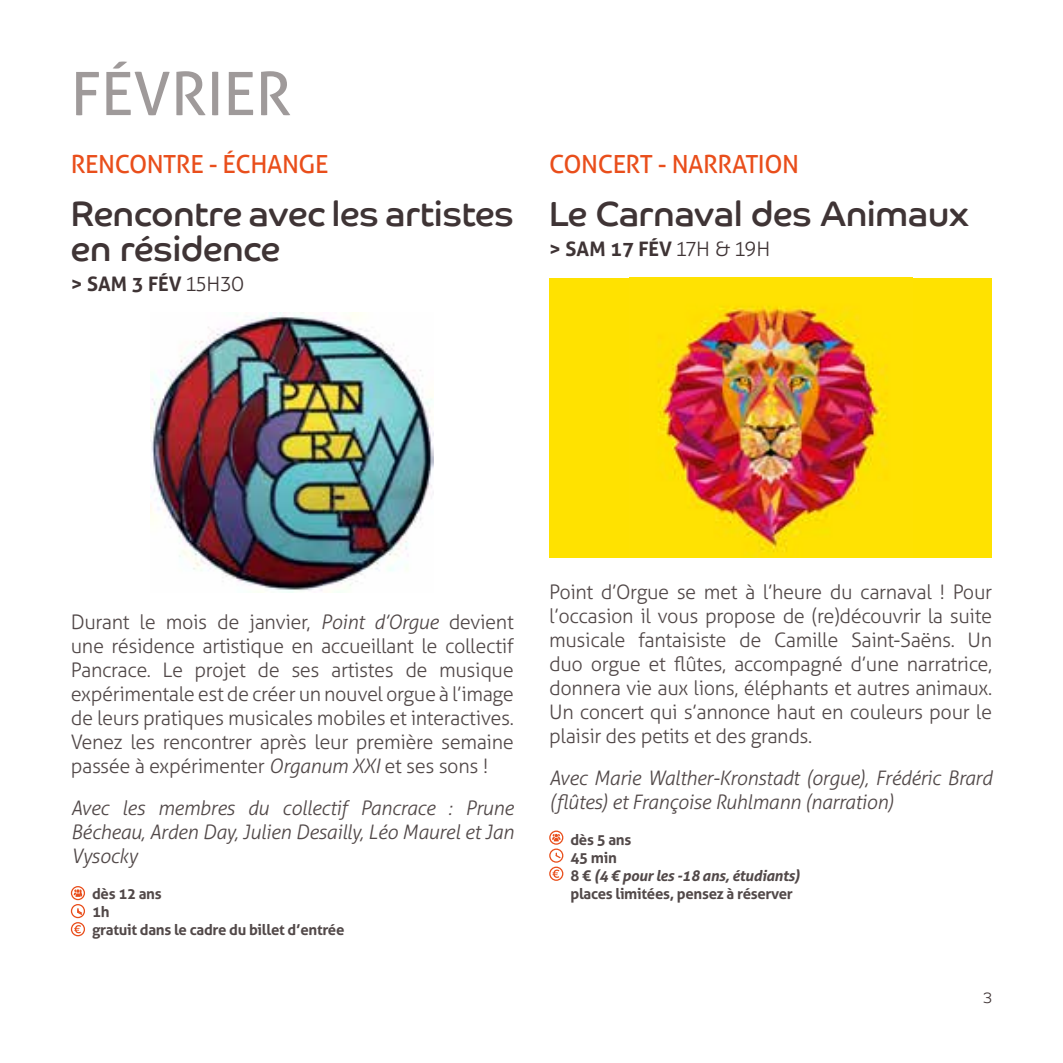
<style>
.page{position:relative;width:1063px;height:1063px;background:#fff}
.page>*{position:absolute;margin:0;border:0;box-sizing:border-box;transform-origin:0 0}
.t1{font:60px "Aller";color:#9f9a9a}
.t2{font:35px/35px "Co Headline";color:#3f3435}
.t3{font:25px "Aller";letter-spacing:-.02em;color:#e94e1b}
.t4{font:300 20px/24px "Aller";letter-spacing:-.02em;color:#524949;text-align:justify}
.t5{font:italic 300 20px/24px "Aller";letter-spacing:-.02em;color:#524949;text-align:justify}
.t6{font:700 20px "Aller";color:#3f3435}
.t7{font:700 15px/18px "Aller";letter-spacing:-.02em;color:#524949}
.t8{font:300 15px "Co Headline";color:#3f3435}
.s1{font-weight:300}
.s2{font-style:italic}
</style>
<div class="page">
<img style="left:151px;top:313px;width:283px;height:280px">
<div style="left:549px;top:278px;width:443px;height:280px;background:#ffe200"></div>
<img style="left:658px;top:306px;width:229px;height:252px">
<svg style="left:71px;top:886px;width:14px;height:50px"></svg>
<svg style="left:549px;top:831px;width:14px;height:50px"></svg>
<h1 class="t1" style="left:71px;top:57px;width:222px">FÉVRIER</h1>
<p class="t3" style="left:71px;top:149px;width:259px">RENCONTRE - ÉCHANGE</p>
<h2 class="t2" style="left:71px;top:197px;width:444px">Rencontre avec les artistes en résidence</h2>
<p class="t6" style="left:71px;top:272px;width:175px">&gt; SAM 3 FÉV <span class="s1">15H30</span></p>
<p class="t3" style="left:549px;top:149px;width:251px">CONCERT - NARRATION</p>
<h2 class="t2" style="left:549px;top:197px;width:422px">Le Carnaval des Animaux</h2>
<p class="t6" style="left:549px;top:237px;width:223px">&gt; SAM 17 FÉV <span class="s1">17H &amp; 19H</span></p>
<p class="t4" style="left:71px;top:610px;width:444px">Durant le mois de janvier, <span class="s2">Point d’Orgue</span> devient une résidence artistique en accueillant le collectif Pancrace. Le projet de ses artistes de musique expérimentale est de créer un nouvel orgue à l’image de leurs pratiques musicales mobiles et interactives.<br>Venez les rencontrer après leur première semaine passée à expérimenter <span class="s2">Organum XXI</span> et ses sons !</p>
<p class="t5" style="left:71px;top:796px;width:444px">Avec les membres du collectif Pancrace : Prune Bécheau, Arden Day, Julien Desailly, Léo Maurel et Jan Vysocky</p>
<p class="t7" style="left:92px;top:884px;width:254px">dès 12 ans<br>1h<br>gratuit dans le cadre du billet d’entrée</p>
<p class="t4" style="left:549px;top:580px;width:444px">Point d’Orgue se met à l’heure du carnaval ! Pour l’occasion il vous propose de (re)découvrir la suite musicale fantaisiste de Camille Saint-Saëns. Un duo orgue et flûtes, accompagné d’une narratrice, donnera vie aux lions, éléphants et autres animaux.<br>Un concert qui s’annonce haut en couleurs pour le plaisir des petits et des grands.</p>
<p class="t5" style="left:549px;top:766px;width:444px">Avec Marie Walther-Kronstadt (orgue), Frédéric Brard (flûtes) et Françoise Ruhlmann (narration)</p>
<p class="t7" style="left:570px;top:830px;width:231px">dès 5 ans<br>45 min<br>8 € <span class="s2">(4 € pour les -18 ans, étudiants) </span>places limitées, pensez à réserver</p>
<p class="t8" style="left:983px;top:989px;width:10px">3</p>
</div>
